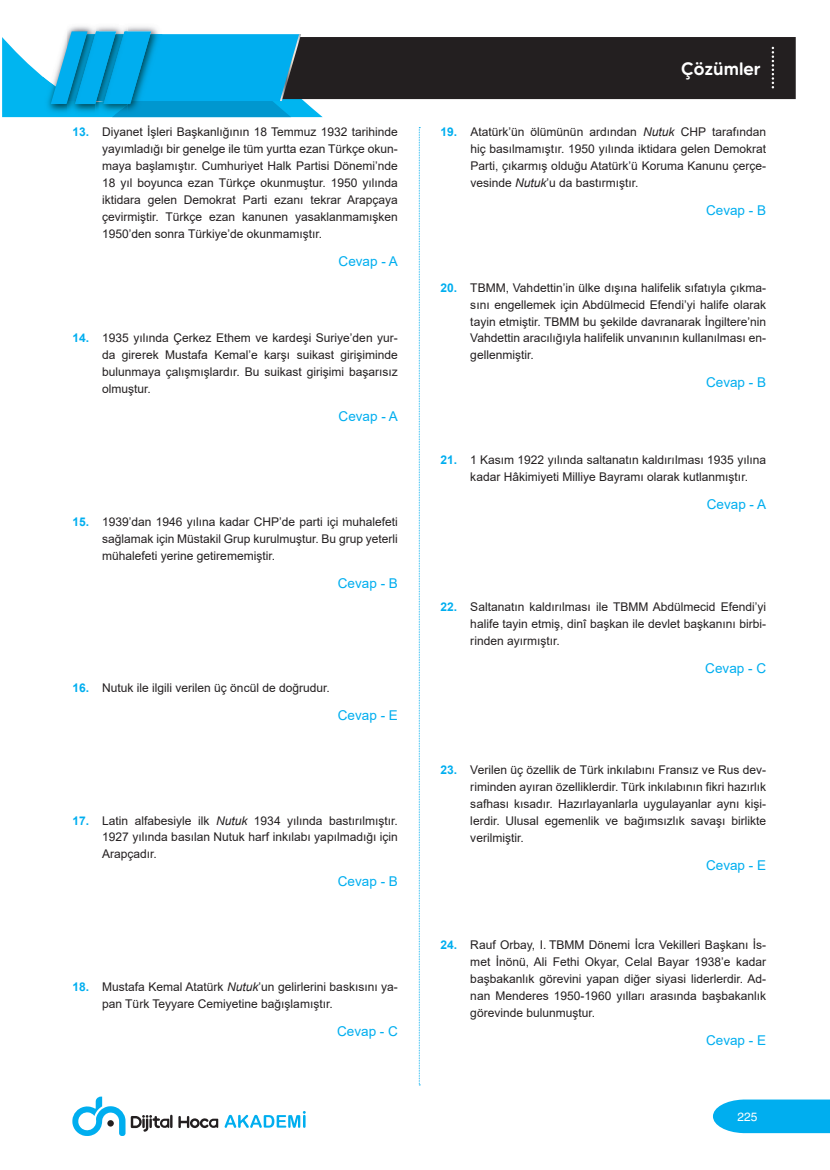
<style>
.page{position:relative;width:830px;height:1170px;background:#fff}
.page>*{position:absolute;margin:0;border:0;box-sizing:border-box;transform-origin:0 0}
.t1{font:500 18px "MADE Tommy Soft";color:#fff}
.CEVAP{font:13.5px "Arial";color:#00aeef}
.t2{font:12px/17px "Arial";color:#231f20;text-align:justify}
.t3{font:12px "yargi Helvetica";color:#fff}
.s1{font-weight:700;color:#00aeef}
.s2{font-style:italic}
</style>
<div class="page">
<svg style="left:713px;top:1099px;width:116px;height:33px;background:#11b3f0"></svg>
<svg style="left:72px;top:1096px;width:53px;height:39px"></svg>
<svg style="left:107px;top:1119px;width:7px;height:7px"></svg>
<svg style="left:224px;top:1111px;width:81px;height:16px"></svg>
<svg style="left:178px;top:1116px;width:40px;height:12px"></svg>
<svg style="left:131px;top:1114px;width:41px;height:17px"></svg>
<svg style="left:418px;top:127px;width:2px;height:958px"></svg>
<div style="left:322px;top:37px;width:473px;height:62px;background:#231f20"></div>
<svg style="left:2px;top:26px;width:320px;height:91px;background:#2babda"></svg>
<svg style="left:771px;top:47px;width:2px;height:41px"></svg>
<p class="t2" style="left:102px;top:124px;width:297px;text-indent:-30px"><span class="s1">13.</span> Diyanet İşleri Başkanlığının 18 Temmuz 1932 tarihinde yayımladığı bir genelge ile tüm yurtta ezan Türkçe okun&shy;maya başlamıştır. Cumhuriyet Halk Partisi Dönemi’nde 18 yıl boyunca ezan Türkçe okunmuştur. 1950 yılında iktidara gelen Demokrat Parti ezanı tekrar Arapçaya çevirmiştir. Türkçe ezan kanunen yasaklanmamışken 1950’den sonra Türkiye’de okunmamıştır.</p>
<p class="CEVAP" style="left:338px;top:252px;width:61px">Cevap - A</p>
<p class="t2" style="left:102px;top:330px;width:297px;text-indent:-30px"><span class="s1">14.</span> 1935 yılında Çerkez Ethem ve kardeşi Suriye’den yur&shy;da girerek Mustafa Kemal’e karşı suikast girişiminde bulunmaya çalışmışlardır. Bu suikast girişimi başarısız olmuştur.</p>
<p class="CEVAP" style="left:338px;top:407px;width:61px">Cevap - A</p>
<p class="t2" style="left:102px;top:513px;width:297px;text-indent:-30px"><span class="s1">15.</span> 1939’dan 1946 yılına kadar CHP’de parti içi muhalefeti sağlamak için Müstakil Grup kurulmuştur. Bu grup yeterli mühalefeti yerine getirememiştir.</p>
<p class="CEVAP" style="left:338px;top:573px;width:62px">Cevap - B</p>
<p class="t2" style="left:72px;top:679px;width:259px"><span class="s1">16.</span> Nutuk ile ilgili verilen üç öncül de doğrudur.</p>
<p class="CEVAP" style="left:338px;top:706px;width:62px">Cevap - E</p>
<p class="t2" style="left:102px;top:811px;width:297px;text-indent:-30px"><span class="s1">17.</span> Latin alfabesiyle ilk <span class="s2">Nutuk</span> 1934 yılında bastırılmıştır.<br>1927 yılında basılan Nutuk harf inkılabı yapılmadığı için Arapçadır.</p>
<p class="CEVAP" style="left:338px;top:872px;width:62px">Cevap - B</p>
<p class="t2" style="left:102px;top:977px;width:297px;text-indent:-30px"><span class="s1">18.</span> Mustafa Kemal Atatürk <span class="s2">Nutuk</span>’un gelirlerini baskısını ya&shy;pan Türk Teyyare Cemiyetine bağışlamıştır.</p>
<p class="CEVAP" style="left:337px;top:1021px;width:62px">Cevap - C</p>
<h1 class="t1" style="left:680px;top:57px;width:81px">Çözümler</h1>
<p class="t2" style="left:470px;top:124px;width:297px;text-indent:-30px"><span class="s1">19.</span> Atatürk’ün ölümünün ardından <span class="s2">Nutuk</span> CHP tarafından hiç basılmamıştır. 1950 yılında iktidara gelen Demokrat Parti, çıkarmış olduğu Atatürk’ü Koruma Kanunu çerçe&shy;vesinde <span class="s2">Nutuk</span>’u da bastırmıştır.</p>
<p class="CEVAP" style="left:705px;top:201px;width:62px">Cevap - B</p>
<p class="t2" style="left:470px;top:279px;width:297px;text-indent:-30px"><span class="s1">20.</span> TBMM, Vahdettin’in ülke dışına halifelik sıfatıyla çıkma&shy;sını engellemek için Abdülmecid Efendi’yi halife olarak tayin etmiştir. TBMM bu şekilde davranarak İngiltere’nin Vahdettin aracılığıyla halifelik unvanının kullanılması en&shy;gellenmiştir.</p>
<p class="CEVAP" style="left:705px;top:373px;width:62px">Cevap - B</p>
<p class="t2" style="left:470px;top:451px;width:297px;text-indent:-30px"><span class="s1">21.</span> 1 Kasım 1922 yılında saltanatın kaldırılması 1935 yılına kadar Hâkimiyeti Milliye Bayramı olarak kutlanmıştır.</p>
<p class="CEVAP" style="left:706px;top:494px;width:61px">Cevap - A</p>
<p class="t2" style="left:470px;top:598px;width:297px;text-indent:-30px"><span class="s1">22.</span> Saltanatın kaldırılması ile TBMM Abdülmecid Efendi’yi halife tayin etmiş, dinî başkan ile devlet başkanını birbi&shy;rinden ayırmıştır.</p>
<p class="CEVAP" style="left:705px;top:658px;width:62px">Cevap - C</p>
<p class="t2" style="left:470px;top:761px;width:297px;text-indent:-30px"><span class="s1">23.</span> Verilen üç özellik de Türk inkılabını Fransız ve Rus dev&shy;riminden ayıran özelliklerdir. Türk inkılabının fikri hazırlık safhası kısadır. Hazırlayanlarla uygulayanlar aynı kişi&shy;lerdir. Ulusal egemenlik ve bağımsızlık savaşı birlikte verilmiştir.</p>
<p class="CEVAP" style="left:705px;top:856px;width:62px">Cevap - E</p>
<p class="t2" style="left:470px;top:936px;width:297px;text-indent:-30px"><span class="s1">24.</span> Rauf Orbay, I. TBMM Dönemi İcra Vekilleri Başkanı İs&shy;met İnönü, Ali Fethi Okyar, Celal Bayar 1938’e kadar başbakanlık görevini yapan diğer siyasi liderlerdir. Ad&shy;nan Menderes 1950-1960 yılları arasında başbakanlık görevinde bulunmuştur.</p>
<p class="CEVAP" style="left:705px;top:1030px;width:62px">Cevap - E</p>
<p class="t3" style="left:737px;top:1109px;width:22px">225</p>
</div>
